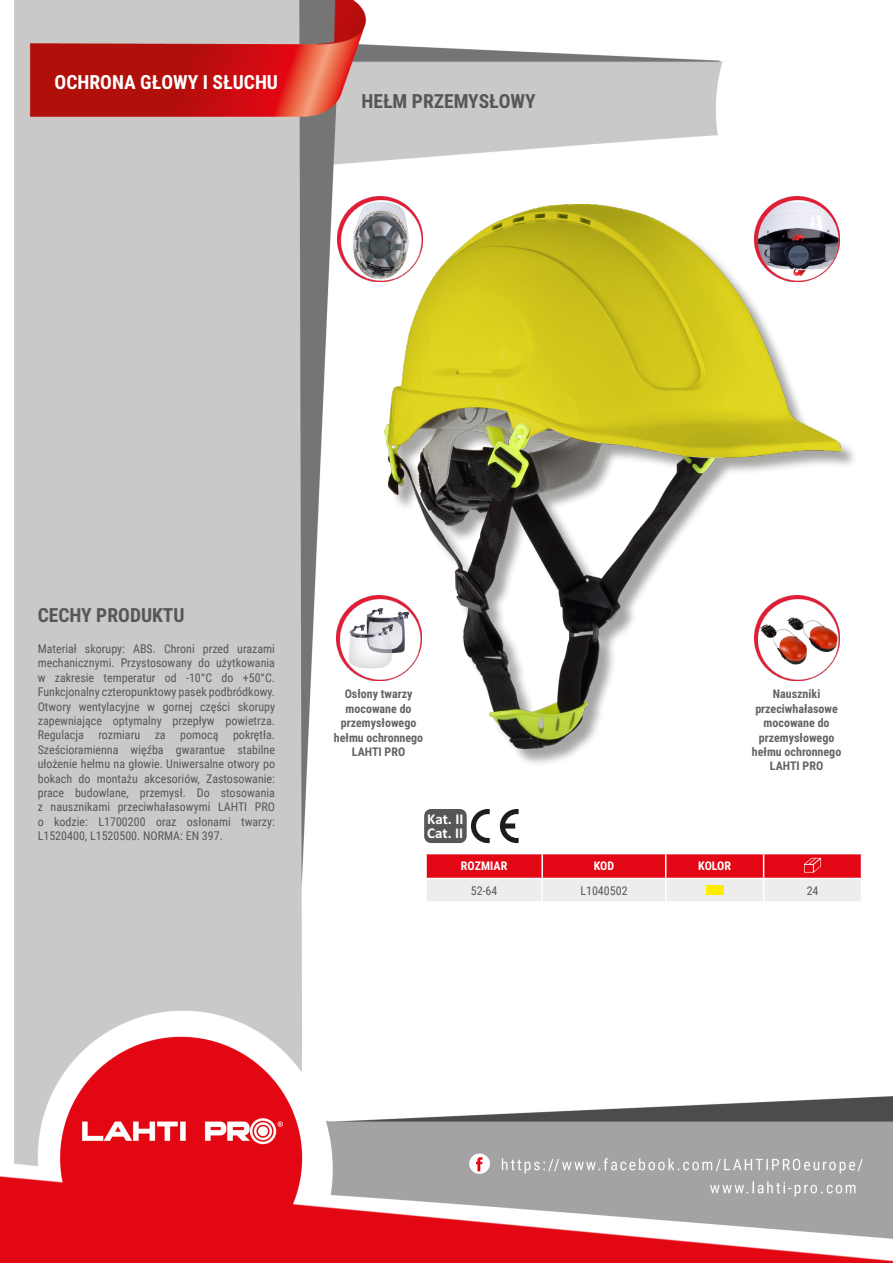
<style>
.page{position:relative;width:893px;height:1263px;background:#fff}
.page>*{position:absolute;margin:0;border:0;box-sizing:border-box;transform-origin:0 0}
.NagĹ_Ăłwek{font:700 19.5px "Roboto Condensed";color:#fff}
.Lewo_bez_dzielenia{font:700 19.5px "Roboto Condensed";color:#575756}
.MateriaĹ__CECHY{font:700 19.5px "Roboto Condensed";color:#575756}
.t1{font:700 15px/13.8px "Calibri Profix";color:#fff}
.Opisy{font:12px/14.4px "Roboto Condensed";color:#575756;text-align:justify}
.Ĺšrodek{font:700 12px/14.4px "Roboto Condensed";color:#646463;text-align:center}
.Tabelka_nagĹ_Ăłwek{font:700 12px "Roboto Condensed";color:#fff}
.Indeks{font:12px "Roboto Condensed";color:#575756}
.Center{font:12px "Roboto Condensed";color:#575756}
.Ĺšrodek_bez_dzieleni{font:700 12px "Roboto Condensed";letter-spacing:-.005em;color:#fff}
</style>
<div class="page">
<img style="left:0;top:0;width:893px;height:1263px">
<div style="left:387px;top:207px;width:471px;height:560px;background:#fff"></div>
<img style="left:384px;top:204px;width:456px;height:544px">
<hr style="left:425px;top:854px;width:2px;height:24px;background:#fff">
<hr style="left:425px;top:879px;width:2px;height:22px;background:#fff">
<hr style="left:425px;top:853px;width:117px;height:1px;background:#fff">
<hr style="left:425px;top:878px;width:117px;height:1px;background:#fff">
<hr style="left:425px;top:901px;width:117px;height:2px;background:#fff">
<hr style="left:542px;top:901px;width:124px;height:2px;background:#fff">
<hr style="left:666px;top:901px;width:98px;height:2px;background:#fff">
<hr style="left:764px;top:901px;width:98px;height:2px;background:#fff">
<svg style="left:426px;top:853px;width:436px;height:48px;background:#e97f85"></svg>
<div style="left:706px;top:885px;width:17px;height:10px;background:#ffed00"></div>
<div style="left:424px;top:809px;width:43px;height:34px;background:#575756;border-radius:7px"></div>
<svg style="left:500px;top:809px;width:19px;height:34px"></svg>
<svg style="left:471px;top:809px;width:19px;height:34px"></svg>
<img style="left:337px;top:197px;width:85px;height:85px">
<img style="left:754px;top:197px;width:85px;height:85px">
<img style="left:336px;top:595px;width:85px;height:85px">
<img style="left:754px;top:595px;width:85px;height:85px">
<p class="NagĹ_Ăłwek" style="left:55px;top:69px;width:225px">OCHRONA GŁOWY I SŁUCHU</p>
<p class="Lewo_bez_dzielenia" style="left:361px;top:88px;width:176px">HEŁM PRZEMYSŁOWY</p>
<p class="MateriaĹ__CECHY" style="left:38px;top:601px;width:148px">CECHY PRODUKTU</p>
<p class="Opisy" style="left:38px;top:641px;width:239px">Materiał skorupy: ABS. Chroni przed urazami mechanicznymi. Przystosowany do użytkowania w zakresie temperatur od -10°C do +50°C.<br>Funkcjonalny czteropunktowy pasek podbródkowy.<br>Otwory wentylacyjne w gornej części skorupy zapewniające optymalny przepływ powietrza.<br>Regulacja rozmiaru za pomocą pokrętła.<br>Sześcioramienna więźba gwarantue stabilne ułożenie hełmu na głowie. Uniwersalne otwory po bokach do montażu akcesoriów, Zastosowanie: prace budowlane, przemysł. Do stosowania z nausznikami przeciwhałasowymi LAHTI PRO o kodzie: L1700200 oraz osłonami twarzy:<br>L1520400, L1520500. NORMA: EN 397.</p>
<p class="Ĺšrodek" style="left:334px;top:686px;width:91px">Osłony twarzy mocowane do przemysłowego hełmu ochronnego<br>LAHTI PRO</p>
<p class="Ĺšrodek" style="left:752px;top:686px;width:91px">Nauszniki przeciwhałasowe mocowane do przemysłowego hełmu ochronnego<br>LAHTI PRO</p>
<p class="t1" style="left:427px;top:811px;width:38px">Kat. II<br>Cat. II</p>
<p class="Tabelka_nagĹ_Ăłwek" style="left:461px;top:858px;width:48px">ROZMIAR</p>
<p class="Tabelka_nagĹ_Ăłwek" style="left:594px;top:858px;width:22px">KOD</p>
<p class="Ĺšrodek_bez_dzieleni" style="left:698px;top:858px;width:34px">KOLOR</p>
<p class="Center" style="left:471px;top:882px;width:28px">52-64</p>
<p class="Indeks" style="left:580px;top:882px;width:49px">L1040502</p>
<p class="Center" style="left:807px;top:882px;width:13px">24</p>
</div>
